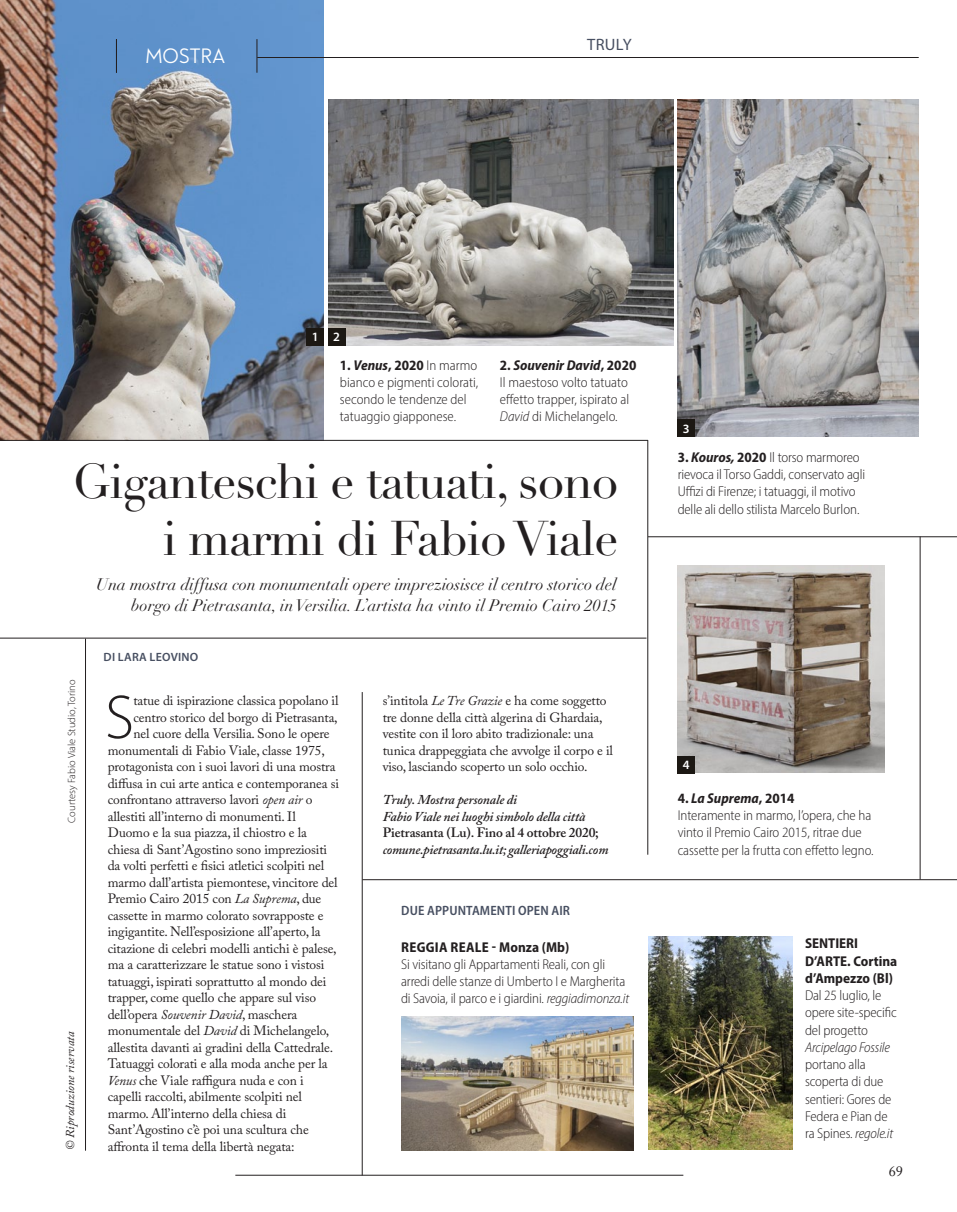
<style>
.page{position:relative;width:957px;height:1212px;background:#fff}
.page>*{position:absolute;margin:0;border:0;box-sizing:border-box;transform-origin:0 0}
.TESTO_CON_CAPOLETTER{font:300 62.4px "Myriad Pro";color:#231f20}
.TITOLONE_PAGINA{font:48px/57px "Didot LT Std";letter-spacing:-.02em;color:#231f20;text-align:right}
.t1{font:17.85px "Natural Sans";color:#fff}
.t2{font:italic 16.5px/21px "Didot LT Std";color:#231f20;text-align:right}
.t3{font:16.5px "Myriad Pro";letter-spacing:.02em;color:#474f61}
.DIDASCALIE{font:300 semi-condensed 14.25px/17.2px "Myriad Pro";letter-spacing:-.01em;color:#231f20}
.t4{font:700 semi-condensed 14.25px/17.2px "Myriad Pro";color:#231f20}
.t5{font:700 semi-condensed 14.25px "Myriad Pro";letter-spacing:.02em;color:#231f20}
.DIDASCALIE-2{font:italic 700 semi-condensed 14.25px "Myriad Pro";color:#231f20}
.t6{font:14.25px "Adobe Caslon Pro";color:#231f20}
.TESTO_CON_CAPOLETTER-2{font:13.5px/16.5px "Adobe Caslon Pro";letter-spacing:-.01em;color:#231f20}
.TESTO{font:italic 600 13.5px "Adobe Caslon Pro";letter-spacing:-.01em;color:#231f20}
.TESTO-2{font:600 13.5px "Adobe Caslon Pro";letter-spacing:-.01em;color:#231f20}
.t7{font:600 semi-condensed 13.5px "Myriad Pro";letter-spacing:.01em;color:#474f61}
.DIDA_MYRIAD{font:600 12.75px "Myriad Pro";color:#fff}
.TX_PORTANTE_CAPO_5{font:italic 12px "Adobe Caslon Pro";letter-spacing:-.005em;color:#231f20}
.FIRMA_2016_NEG{font:600 12px "Myriad Pro";letter-spacing:.02em;color:#474f61}
.CREDIT{font:300 10.5px "Myriad Pro";color:#231f20}
.s1{font-weight:700}
.s2{font-weight:700;font-style:italic}
.s3{font-style:italic}
.s4{font-style:normal}
</style>
<div class="page">
<img style="left:677px;top:100px;width:241px;height:337px">
<img style="left:0;top:0;width:324px;height:440px">
<hr style="left:257px;top:39px;width:1px;height:34px;background:#231f20">
<hr style="left:647px;top:440px;width:1px;height:415px;background:#231f20">
<img style="left:677px;top:566px;width:207px;height:207px">
<hr style="left:920px;top:536px;width:1px;height:343px;background:#231f20">
<img style="left:328px;top:100px;width:345px;height:245px">
<hr style="left:116px;top:39px;width:1px;height:34px;background:#231f20">
<hr style="left:85px;top:639px;width:1px;height:511px;background:#231f20">
<hr style="left:235px;top:1175px;width:448px;height:1px;background:#231f20">
<hr style="left:0;top:638px;width:646px;height:1px;background:#231f20">
<div style="left:307px;top:328px;width:17px;height:17px;background:#1c1813"></div>
<div style="left:328px;top:328px;width:17px;height:17px;background:#1c1813"></div>
<div style="left:677px;top:756px;width:17px;height:17px;background:#1c1813"></div>
<hr style="left:362px;top:879px;width:595px;height:1px;background:#231f20">
<hr style="left:362px;top:692px;width:1px;height:483px;background:#231f20">
<hr style="left:0;top:440px;width:648px;height:1px;background:#231f20">
<div style="left:677px;top:420px;width:17px;height:17px;background:#1c1813"></div>
<img style="left:401px;top:1016px;width:232px;height:134px">
<img style="left:648px;top:936px;width:144px;height:213px">
<hr style="left:648px;top:536px;width:309px;height:1px;background:#231f20">
<hr style="left:257px;top:57px;width:661px;height:1px;background:#231f20">
<p class="t1" style="left:145px;top:46px;width:82px">MOSTRA</p>
<p class="t3" style="left:587px;top:34px;width:46px">TRULY</p>
<p class="DIDA_MYRIAD" style="left:312px;top:329px;width:8px">1</p>
<p class="DIDA_MYRIAD" style="left:333px;top:329px;width:8px">2</p>
<p class="DIDASCALIE" style="left:340px;top:356px;width:140px"><span class="s1">1.</span> <span class="s2">Venus</span><span class="s1">, 2020</span> In marmo bianco e pigmenti colorati, secondo le tendenze del tatuaggio giapponese.</p>
<p class="DIDASCALIE" style="left:500px;top:356px;width:138px"><span class="s1">2.</span> <span class="s2">Souvenir David</span><span class="s1">, 2020<br></span>Il maestoso volto tatuato effetto trapper, ispirato al<br><span class="s3">David</span> di Michelangelo.</p>
<p class="TITOLONE_PAGINA" style="left:72px;top:454px;width:548px">Giganteschi e tatuati, sono i marmi di Fabio Viale</p>
<p class="t2" style="left:96px;top:574px;width:522px">Una mostra diffusa con monumentali opere impreziosisce il centro storico del borgo di Pietrasanta, in Versilia. L’artista ha vinto il Premio Cairo 2015</p>
<p class="CREDIT" style="left:65px;top:822px;width:145px;rotate:-90deg">Courtesy Fabio Viale Studio, Torino</p>
<p class="TX_PORTANTE_CAPO_5" style="left:63px;top:1150px;width:120px;rotate:-90deg">© Riproduzione riservata</p>
<p class="FIRMA_2016_NEG" style="left:104px;top:649px;width:96px">DI LARA LEOVINO</p>
<p class="TESTO_CON_CAPOLETTER" style="left:105px;top:680px;width:30px">S</p>
<p class="TESTO_CON_CAPOLETTER-2" style="left:133px;top:692px;width:206px">tatue di ispirazione classica popolano il</p>
<p class="TESTO_CON_CAPOLETTER-2" style="left:133px;top:709px;width:206px">centro storico del borgo di Pietrasanta,</p>
<p class="TESTO_CON_CAPOLETTER-2" style="left:133px;top:725px;width:198px">nel cuore della Versilia. Sono le opere</p>
<p class="TESTO_CON_CAPOLETTER-2" style="left:108px;top:742px;width:219px">monumentali di Fabio Viale, classe 1975,</p>
<p class="TESTO_CON_CAPOLETTER-2" style="left:108px;top:758px;width:229px">protagonista con i suoi lavori di una mostra</p>
<p class="TESTO_CON_CAPOLETTER-2" style="left:108px;top:775px;width:233px">diffusa in cui arte antica e contemporanea si</p>
<p class="TESTO_CON_CAPOLETTER-2" style="left:108px;top:791px;width:206px">confrontano attraverso lavori <span class="s3">open air</span> o</p>
<p class="TESTO_CON_CAPOLETTER-2" style="left:108px;top:808px;width:190px">allestiti all’interno di monumenti. Il</p>
<p class="TESTO_CON_CAPOLETTER-2" style="left:108px;top:824px;width:201px">Duomo e la sua piazza, il chiostro e la</p>
<p class="TESTO_CON_CAPOLETTER-2" style="left:108px;top:841px;width:221px">chiesa di Sant’Agostino sono impreziositi</p>
<p class="TESTO_CON_CAPOLETTER-2" style="left:108px;top:857px;width:218px">da volti perfetti e fisici atletici scolpiti nel</p>
<p class="TESTO_CON_CAPOLETTER-2" style="left:108px;top:874px;width:231px">marmo dall’artista piemontese, vincitore del</p>
<p class="TESTO_CON_CAPOLETTER-2" style="left:108px;top:890px;width:215px">Premio Cairo 2015 con <span class="s3">La Suprema</span>, due</p>
<p class="TESTO_CON_CAPOLETTER-2" style="left:108px;top:907px;width:217px">cassette in marmo colorato sovrapposte e</p>
<p class="TESTO_CON_CAPOLETTER-2" style="left:108px;top:923px;width:214px">ingigantite. Nell’esposizione all’aperto, la</p>
<p class="TESTO_CON_CAPOLETTER-2" style="left:108px;top:940px;width:230px">citazione di celebri modelli antichi è palese,</p>
<p class="TESTO_CON_CAPOLETTER-2" style="left:108px;top:956px;width:218px">ma a caratterizzare le statue sono i vistosi</p>
<p class="TESTO_CON_CAPOLETTER-2" style="left:108px;top:973px;width:220px">tatuaggi, ispirati soprattutto al mondo dei</p>
<p class="TESTO_CON_CAPOLETTER-2" style="left:108px;top:989px;width:210px">trapper, come quello che appare sul viso</p>
<p class="TESTO_CON_CAPOLETTER-2" style="left:108px;top:1006px;width:191px">dell’opera <span class="s3">Souvenir David</span>, maschera</p>
<p class="TESTO_CON_CAPOLETTER-2" style="left:108px;top:1022px;width:223px">monumentale del <span class="s3">David</span> di Michelangelo,</p>
<p class="TESTO_CON_CAPOLETTER-2" style="left:108px;top:1039px;width:227px">allestita davanti ai gradini della Cattedrale.</p>
<p class="TESTO_CON_CAPOLETTER-2" style="left:108px;top:1055px;width:221px">Tatuaggi colorati e alla moda anche per la</p>
<p class="TESTO_CON_CAPOLETTER-2" style="left:108px;top:1072px;width:197px"><span class="s3">Venus</span> che Viale raffigura nuda e con i</p>
<p class="TESTO_CON_CAPOLETTER-2" style="left:108px;top:1088px;width:196px">capelli raccolti, abilmente scolpiti nel</p>
<p class="TESTO_CON_CAPOLETTER-2" style="left:108px;top:1105px;width:180px">marmo. All’interno della chiesa di</p>
<p class="TESTO_CON_CAPOLETTER-2" style="left:108px;top:1121px;width:202px">Sant’Agostino c’è poi una scultura che</p>
<p class="TESTO_CON_CAPOLETTER-2" style="left:108px;top:1138px;width:188px">affronta il tema della libertà negata:</p>
<p class="TESTO_CON_CAPOLETTER-2" style="left:383px;top:692px;width:232px">s’intitola <span class="s3">Le Tre Grazie</span> e ha come soggetto tre donne della città algerina di Ghardaia, vestite con il loro abito tradizionale: una tunica drappeggiata che avvolge il corpo e il viso, lasciando scoperto un solo occhio.</p>
<p class="TESTO" style="left:383px;top:791px;width:136px">Truly. Mostra personale di</p>
<p class="TESTO" style="left:383px;top:808px;width:204px">Fabio Viale nei luoghi simbolo della città</p>
<p class="TESTO-2" style="left:383px;top:824px;width:218px">Pietrasanta (Lu). Fino al 4 ottobre 2020;</p>
<p class="TESTO" style="left:383px;top:841px;width:227px">comune.pietrasanta.lu.it; galleriapoggiali.com</p>
<p class="t7" style="left:401px;top:902px;width:170px">DUE APPUNTAMENTI OPEN AIR</p>
<p class="t5" style="left:401px;top:938px;width:169px">REGGIA REALE - Monza (Mb)</p>
<p class="DIDASCALIE" style="left:401px;top:955px;width:230px">Si visitano gli Appartamenti Reali, con gli arredi delle stanze di Umberto I e Margherita di Savoia, il parco e i giardini. <span class="s3">reggiadimonza.it</span></p>
<p class="DIDA_MYRIAD" style="left:683px;top:420px;width:8px">3</p>
<p class="DIDASCALIE" style="left:677px;top:448px;width:189px"><span class="s1">3.</span> <span class="s2">Kouros,</span> <span class="s1">2020</span> Il torso marmoreo rievoca il Torso Gaddi, conservato agli Uffizi di Firenze; i tatuaggi, il motivo delle ali dello stilista Marcelo Burlon.</p>
<p class="DIDA_MYRIAD" style="left:683px;top:756px;width:8px">4</p>
<p class="DIDASCALIE-2" style="left:677px;top:789px;width:118px"><span class="s4">4.</span> La Suprema<span class="s4">, 2014</span></p>
<p class="DIDASCALIE" style="left:677px;top:807px;width:197px">Interamente in marmo, l’opera, che ha vinto il Premio Cairo 2015, ritrae due cassette per la frutta con effetto legno.</p>
<p class="t4" style="left:805px;top:934px;width:94px">SENTIERI<br>D’ARTE. Cortina d’Ampezzo (Bl)</p>
<p class="DIDASCALIE" style="left:805px;top:986px;width:93px">Dal 25 luglio, le opere site-specific del progetto<br><span class="s3">Arcipelago Fossile </span>portano alla scoperta di due sentieri: Gores de<br>Federa e Pian de ra Spines. <span class="s3">regole.it</span></p>
<p class="t6" style="left:888px;top:1163px;width:16px">69</p>
</div>
